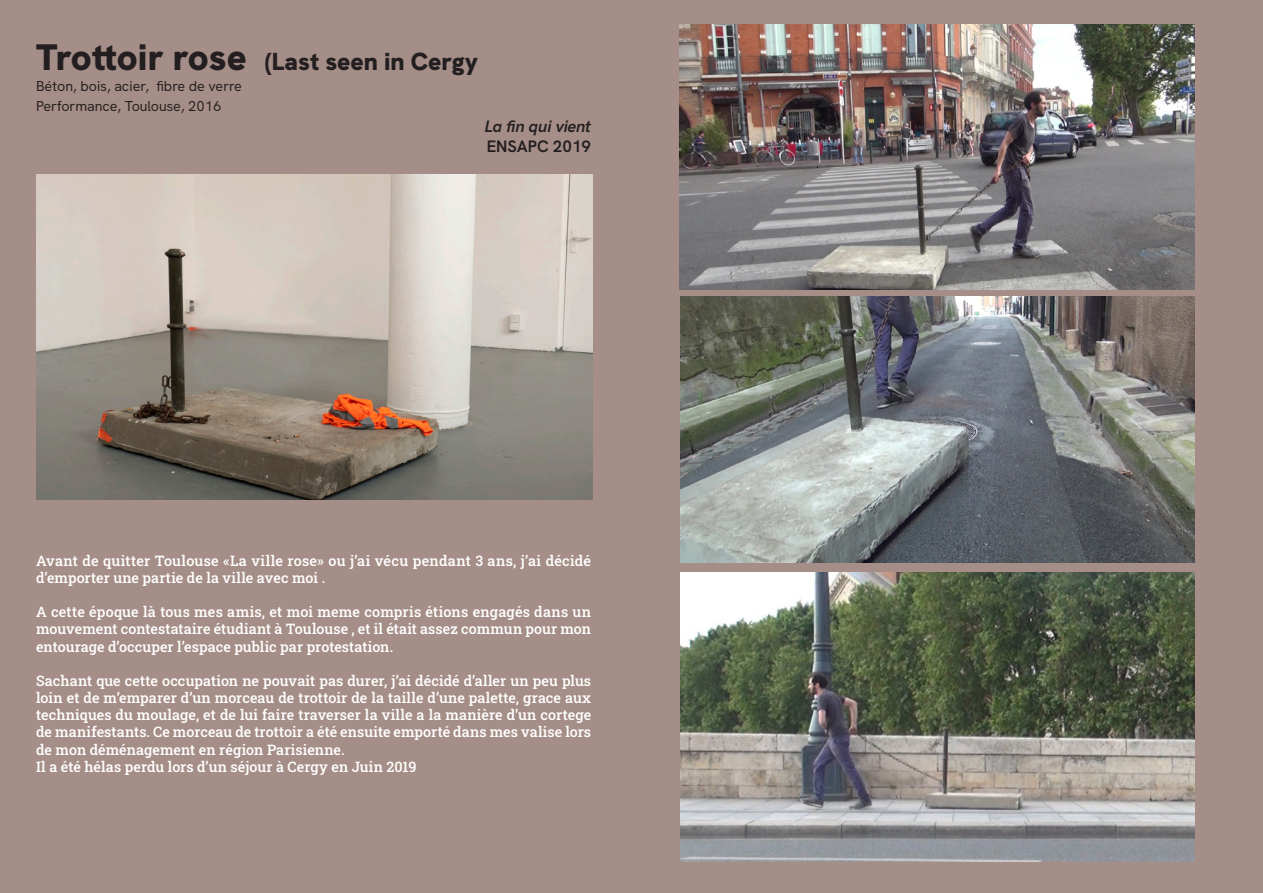
<style>
.page{position:relative;width:1263px;height:893px;background:#a58e87}
.page>*{position:absolute;margin:0;border:0;box-sizing:border-box;transform-origin:0 0}
.t1{font:900 24.6px "HK Grotesk";color:#231f20}
.t2{font:italic 700 16.5px "HK Grotesk";color:#231f20}
.t3{font:700 16.5px "HK Grotesk";color:#231f20}
.texte_portfolio_noir{font:14.4px/17.2px "Roboto Slab";letter-spacing:.005em;color:#fff;text-align:justify}
.t4{font:500 14.4px "HK Grotesk";letter-spacing:-.005em;color:#231f20}
.s1{font-size:36.9px}
</style>
<div class="page">
<img style="left:36px;top:174px;width:557px;height:326px">
<img style="left:680px;top:25px;width:514px;height:264px">
<img style="left:680px;top:297px;width:514px;height:266px">
<img style="left:680px;top:573px;width:515px;height:289px">
<p class="t1" style="left:36px;top:43px;width:444px"><span class="s1">Trottoir rose</span> (Last seen in Cergy</p>
<p class="t4" style="left:36px;top:75px;width:207px">Béton, bois, acier, fibre de verre</p>
<p class="t4" style="left:36px;top:95px;width:187px">Performance, Toulouse, 2016</p>
<p class="t2" style="left:484px;top:113px;width:108px">La fin qui vient</p>
<p class="t3" style="left:487px;top:134px;width:106px">ENSAPC 2019</p>
<p class="texte_portfolio_noir" style="left:36px;top:551px;width:557px">Avant de quitter Toulouse «La ville rose» ou j’ai vécu pendant 3 ans, j’ai décidé d’emporter une partie de la ville avec moi .</p>
<p class="texte_portfolio_noir" style="left:36px;top:603px;width:557px">A cette époque là tous mes amis, et moi meme compris étions engagés dans un mouvement contestataire étudiant à Toulouse , et il était assez commun pour mon entourage d’occuper l’espace public par protestation.</p>
<p class="texte_portfolio_noir" style="left:36px;top:672px;width:557px">Sachant que cette occupation ne pouvait pas durer, j’ai décidé d’aller un peu plus loin et de m’emparer d’un morceau de trottoir de la taille d’une palette, grace aux techniques du moulage, et de lui faire traverser la ville a la manière d’un cortege de manifestants. Ce morceau de trottoir a été ensuite emporté dans mes valise lors de mon déménagement en région Parisienne.</p>
<p class="texte_portfolio_noir" style="left:36px;top:758px;width:382px">Il a été hélas perdu lors d’un séjour à Cergy en Juin 2019</p>
</div>
